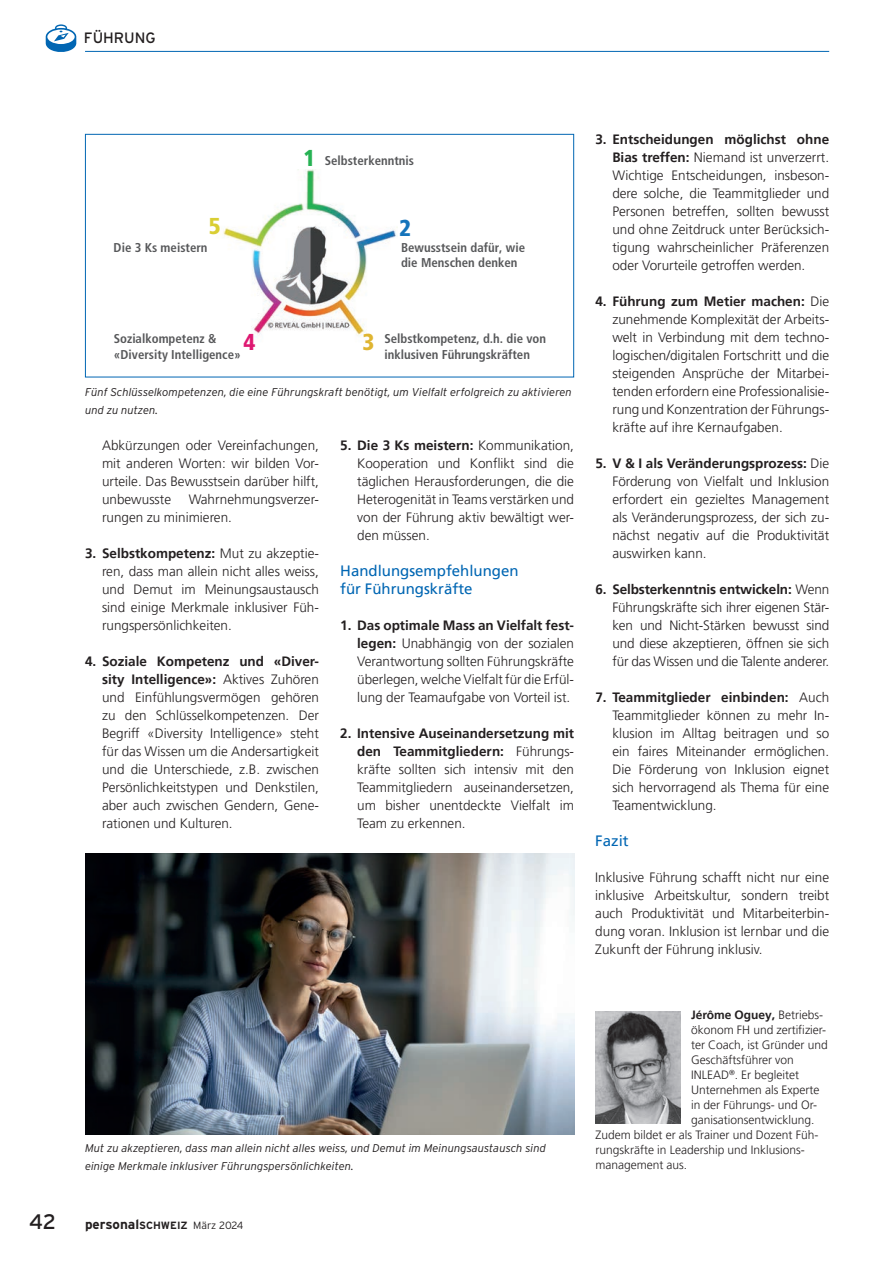
<style>
.page{position:relative;width:893px;height:1263px;background:#fff}
.page>*{position:absolute;margin:0;border:0;box-sizing:border-box;transform-origin:0 0}
.t1{font:900 condensed 23.1px "Frutiger LT Pro";color:#1574bb}
.t2{font:900 condensed 23.1px "Frutiger LT Pro";color:#dfb531}
.t3{font:900 condensed 23.1px "Frutiger LT Pro";color:#d9ce33}
.t4{font:21px "Interstate";color:#231f20}
.t5{font:15px/18px "Frutiger LT Pro";color:#0166b3}
.t6{font:15px "Interstate";color:#231f20}
.t7{font:300 13.5px/18px "Frutiger LT Pro";color:#231f20;text-align:justify}
.t8{font:700 13.5px "Interstate";color:#231f20}
.t9{font:700 condensed 12.75px/15.3px "Frutiger LT Pro";color:#57585a}
.t10{font:300 12px "Frutiger LT Pro";color:#231f20}
.t11{font:700 12px "Frutiger LT Pro";color:#231f20}
.t12{font:italic 300 11.25px/18px "Interstate";color:#231f20}
.s1{font-weight:900;font-size:23.1px;color:#26b253}
.s2{font-weight:700}
.s3{font-size:10.5px}
.s4{font-weight:300;font-size:10.5px}
.s5{font-weight:300}
</style>
<div class="page">
<hr style="left:85px;top:51px;width:744px;height:1px;background:#0166b3">
<svg style="left:46px;top:24px;width:30px;height:28px"></svg>
<img style="left:595px;top:1011px;width:85px;height:113px">
<img style="left:220px;top:169px;width:177px;height:166px">
<div style="left:85px;top:134px;width:489px;height:243px;border:1px solid #0166b3"></div>
<img style="left:85px;top:854px;width:489px;height:280px">
<p class="t6" style="left:84px;top:28px;width:73px">FÜHRUNG</p>
<p class="t9" style="left:304px;top:153px;width:112px"><span class="s1">1</span> Selbsterkenntnis</p>
<h1 class="t3" style="left:209px;top:212px;width:13px">5</h1>
<h1 class="t1" style="left:399px;top:214px;width:13px">2</h1>
<p class="t9" style="left:114px;top:240px;width:95px">Die 3 Ks meistern</p>
<p class="t9" style="left:401px;top:240px;width:126px">Bewusstsein dafür, wie die Menschen denken</p>
<p class="t9" style="left:114px;top:331px;width:143px">Sozialkompetenz &amp; «Diversity Intelligence» <sup>4</sup></p>
<h1 class="t2" style="left:362px;top:328px;width:13px">3</h1>
<p class="t9" style="left:384px;top:331px;width:163px">Selbstkompetenz, d.h. die von inklusiven Führungskräften</p>
<p class="t12" style="left:85px;top:383px;width:488px">Fünf Schlüsselkompetenzen, die eine Führungskraft benötigt, um Vielfalt erfolgreich zu aktivieren und zu nutzen.</p>
<p class="t7" style="left:102px;top:436px;width:218px">Abkürzungen oder Vereinfachungen, mit anderen Worten: wir bilden Vor&shy;urteile. Das Bewusstsein darüber hilft, unbewusste</p>
<p class="t7" style="left:102px;top:490px;width:218px;text-indent:87px">Wahrnehmungsverzer&shy;rungen zu minimieren.</p>
<p class="t7" style="left:102px;top:544px;width:218px;text-indent:-17px"><span class="s2">3. Selbstkompetenz:</span> Mut zu akzeptie&shy;ren, dass man allein nicht alles weiss, und Demut im Meinungsaustausch sind einige Merkmale inklusiver Füh&shy;rungspersönlichkeiten.</p>
<p class="t7" style="left:102px;top:652px;width:218px;text-indent:-17px"><span class="s2">4. Soziale Kompetenz und «Diver&shy;sity Intelligence»:</span> Aktives Zuhören und Einfühlungsvermögen gehören zu den Schlüsselkompetenzen. Der Begriff «Diversity Intelligence» steht für das Wissen um die Andersartigkeit und die Unterschiede, z.B. zwischen Persönlichkeitstypen und Denkstilen, aber auch zwischen Gendern, Gene&shy;rationen und Kulturen.</p>
<p class="t7" style="left:357px;top:436px;width:218px;text-indent:-17px"><span class="s2">5. Die 3 Ks meistern:</span> Kommunikation, Kooperation und Konflikt sind die täglichen Herausforderungen, die die Heterogenität in Teams verstärken und von der Führung aktiv bewältigt wer&shy;den müssen.</p>
<p class="t5" style="left:340px;top:562px;width:180px">Handlungsempfehlungen für Führungskräfte</p>
<p class="t7" style="left:357px;top:616px;width:218px;text-indent:-17px"><span class="s2">1. Das optimale Mass an Vielfalt fest&shy;legen:</span> Unabhängig von der sozialen Verantwortung sollten Führungskräfte überlegen, welche Vielfalt für die Erfül&shy;lung der Teamaufgabe von Vorteil ist.</p>
<p class="t7" style="left:357px;top:724px;width:218px;text-indent:-17px"><span class="s2">2. Intensive Auseinandersetzung mit den Teammitgliedern:</span> Führungs&shy;kräfte sollten sich intensiv mit den Teammitgliedern auseinandersetzen, um bisher unentdeckte Vielfalt im Team zu erkennen.</p>
<p class="t12" style="left:85px;top:1139px;width:462px">Mut zu akzeptieren, dass man allein nicht alles weiss, und Demut im Meinungsaustausch sind einige Merkmale inklusiver Führungspersönlichkeiten.</p>
<h2 class="t4" style="left:29px;top:1209px;width:28px">42</h2>
<p class="t8" style="left:85px;top:1216px;width:160px">personal<span class="s3">SCHWEIZ</span> <span class="s4">März 2024</span></p>
<p class="t7" style="left:612px;top:130px;width:218px;text-indent:-17px"><span class="s2">3. Entscheidungen möglichst ohne Bias treffen:</span> Niemand ist unverzerrt.<br>Wichtige Entscheidungen, insbeson&shy;dere solche, die Teammitglieder und Personen betreffen, sollten bewusst und ohne Zeitdruck unter Berücksich&shy;tigung wahrscheinlicher Präferenzen oder Vorurteile getroffen werden.</p>
<p class="t7" style="left:612px;top:292px;width:218px;text-indent:-17px"><span class="s2">4. Führung zum Metier machen:</span> Die zunehmende Komplexität der Arbeits&shy;welt in Verbindung mit dem techno&shy;logischen/digitalen Fortschritt und die steigenden Ansprüche der Mitarbei&shy;tenden erfordern eine Professionalisie&shy;rung und Konzentration der Führungs&shy;kräfte auf ihre Kernaufgaben.</p>
<p class="t7" style="left:612px;top:454px;width:218px;text-indent:-17px"><span class="s2">5. V &amp; I als Veränderungsprozess:</span> Die Förderung von Vielfalt und Inklusion erfordert ein gezieltes Management als Veränderungsprozess, der sich zu&shy;nächst negativ auf die Produktivität auswirken kann.</p>
<p class="t7" style="left:612px;top:580px;width:218px;text-indent:-17px"><span class="s2">6. Selbsterkenntnis entwickeln:</span> Wenn Führungskräfte sich ihrer eigenen Stär&shy;ken und Nicht-Stärken bewusst sind und diese akzeptieren, öffnen sie sich für das Wissen und die Talente anderer.</p>
<p class="t7" style="left:612px;top:688px;width:218px;text-indent:-17px"><span class="s2">7. Teammitglieder einbinden:</span> Auch Teammitglieder können zu mehr In&shy;klusion im Alltag beitragen und so ein faires Miteinander ermöglichen.<br>Die Förderung von Inklusion eignet sich hervorragend als Thema für eine Teamentwicklung.</p>
<p class="t5" style="left:595px;top:832px;width:35px">Fazit</p>
<p class="t7" style="left:595px;top:868px;width:235px">Inklusive Führung schafft nicht nur eine inklusive Arbeitskultur, sondern treibt auch Produktivität und Mitarbeiterbin&shy;dung voran. Inklusion ist lernbar und die Zukunft der Führung inklusiv.</p>
<p class="t11" style="left:691px;top:1008px;width:134px">Jérôme Oguey, <span class="s5">Betriebs-</span></p>
<p class="t10" style="left:691px;top:1023px;width:137px">ökonom FH und zertifizier-</p>
<p class="t10" style="left:691px;top:1038px;width:138px">ter Coach, ist Gründer und</p>
<p class="t10" style="left:691px;top:1053px;width:104px">Geschäftsführer von</p>
<p class="t10" style="left:691px;top:1068px;width:110px">INLEAD<sup>®</sup>. Er begleitet</p>
<p class="t10" style="left:691px;top:1083px;width:130px">Unternehmen als Experte</p>
<p class="t10" style="left:691px;top:1098px;width:128px">in der Führungs- und Or-</p>
<p class="t10" style="left:691px;top:1113px;width:125px">ganisationsentwicklung.</p>
<p class="t10" style="left:595px;top:1128px;width:225px">Zudem bildet er als Trainer und Dozent Füh-</p>
<p class="t10" style="left:595px;top:1143px;width:210px">rungskräfte in Leadership und Inklusions-</p>
<p class="t10" style="left:595px;top:1158px;width:93px">management aus.</p>
</div>
